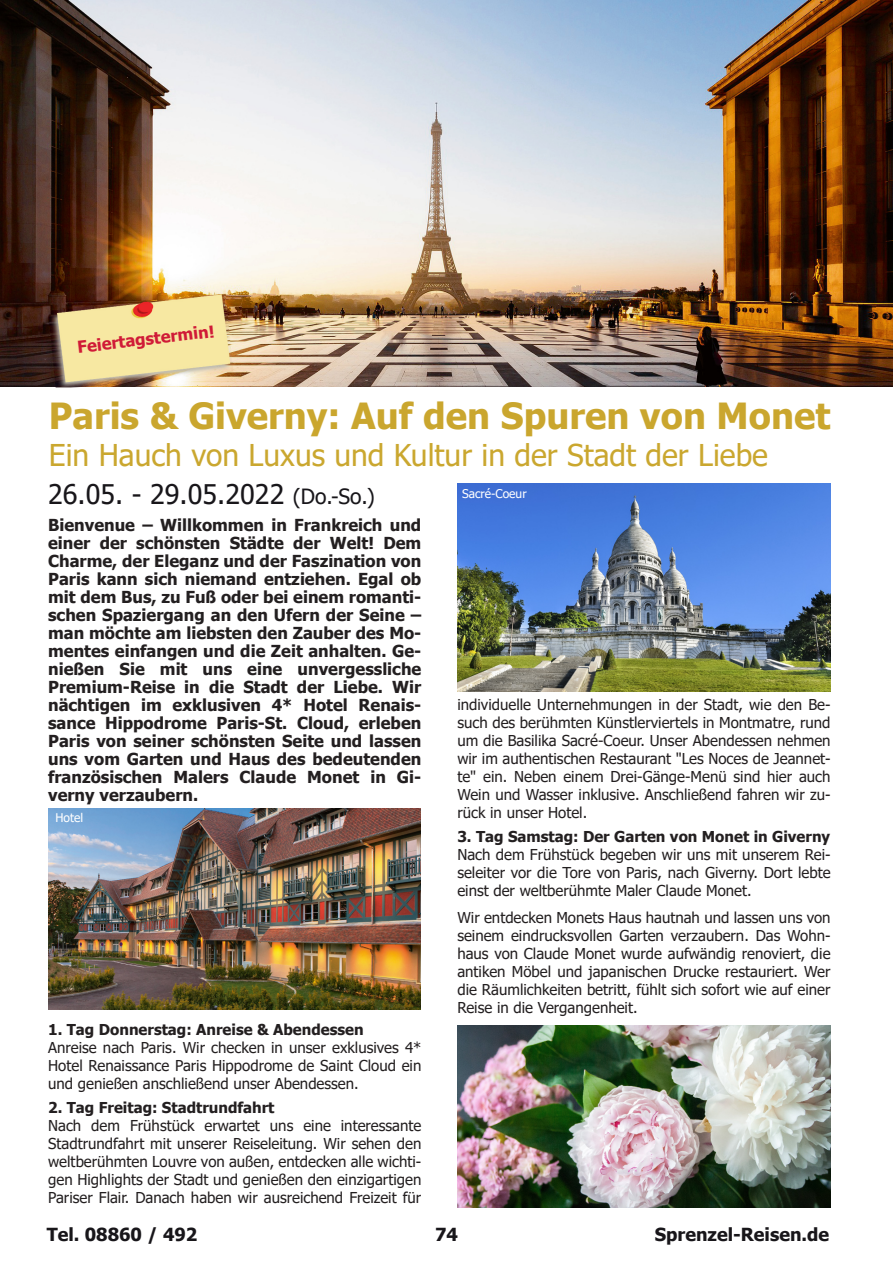
<style>
.page{position:relative;width:893px;height:1263px;background:#fff}
.page>*{position:absolute;margin:0;border:0;box-sizing:border-box;transform-origin:0 0}
.t1{font:700 36px "Tahoma";color:#caa62e}
.t2{font:30px "Tahoma";color:#caa72f}
.t3{font:27px "Tahoma";color:#18161a}
.t4{font:700 18px "Tahoma";color:#18161a}
.t5{font:700 16.5px/18px "Tahoma";color:#231f20;text-align:justify}
.t6{font:700 16.5px "Tahoma";color:#d01b37}
.t7{font:15px/18px "Tahoma";color:#231f20;text-align:justify}
.t8{font:700 15px "Tahoma";color:#231f20}
.t9{font:12px "Tahoma";color:#fff}
.s1{font-size:21px}
</style>
<div class="page">
<img style="left:0;top:0;width:893px;height:387px">
<img style="left:49px;top:808px;width:371px;height:201px">
<img style="left:457px;top:483px;width:374px;height:209px">
<img style="left:457px;top:1026px;width:374px;height:182px">
<img style="left:48px;top:294px;width:185px;height:94px">
<p class="t6" style="left:77px;top:341px;width:139px;rotate:-7deg">Feiertagstermin!</p>
<h1 class="t1" style="left:49px;top:401px;width:783px">Paris &amp; Giverny: Auf den Spuren von Monet</h1>
<h2 class="t2" style="left:49px;top:443px;width:721px">Ein Hauch von Luxus und Kultur in der Stadt der Liebe</h2>
<h3 class="t3" style="left:48px;top:483px;width:328px">26.05. - 29.05.2022 <span class="s1">(Do.-So.)</span></h3>
<p class="t5" style="left:48px;top:517px;width:375px">Bienvenue – Willkommen in Frankreich und einer der schönsten Städte der Welt! Dem Charme, der Eleganz und der Faszination von Paris kann sich niemand entziehen. Egal ob mit dem Bus, zu Fuß oder bei einem romanti‐ schen Spaziergang an den Ufern der Seine – man möchte am liebsten den Zauber des Mo‐ mentes einfangen und die Zeit anhalten. Ge‐ nießen Sie mit uns eine unvergessliche Premium-Reise in die Stadt der Liebe. Wir nächtigen im exklusiven 4* Hotel Renais‐ sance Hippodrome Paris-St. Cloud, erleben Paris von seiner schönsten Seite und lassen uns vom Garten und Haus des bedeutenden französischen Malers Claude Monet in Gi‐ verny verzaubern.</p>
<p class="t9" style="left:56px;top:812px;width:29px">Hotel</p>
<p class="t8" style="left:48px;top:1023px;width:317px">1. Tag Donnerstag: Anreise &amp; Abendessen</p>
<p class="t7" style="left:48px;top:1039px;width:375px">Anreise nach Paris. Wir checken in unser exklusives 4* Hotel Renaissance Paris Hippodrome de Saint Cloud ein und genießen anschließend unser Abendessen.</p>
<p class="t8" style="left:48px;top:1101px;width:228px">2. Tag Freitag: Stadtrundfahrt</p>
<p class="t7" style="left:48px;top:1117px;width:375px">Nach dem Frühstück erwartet uns eine interessante Stadtrundfahrt mit unserer Reiseleitung. Wir sehen den weltberühmten Louvre von außen, entdecken alle wichti‐ gen Highlights der Stadt und genießen den einzigartigen Pariser Flair. Danach haben wir ausreichend Freizeit für</p>
<p class="t9" style="left:462px;top:489px;width:66px">Sacré-Coeur</p>
<p class="t7" style="left:457px;top:697px;width:375px">individuelle Unternehmungen in der Stadt, wie den Be‐ such des berühmten Künstlerviertels in Montmatre, rund um die Basilika Sacré-Coeur. Unser Abendessen nehmen wir im authentischen Restaurant "Les Noces de Jeannet‐ te" ein. Neben einem Drei-Gänge-Menü sind hier auch Wein und Wasser inklusive. Anschließend fahren wir zu‐ rück in unser Hotel.</p>
<p class="t8" style="left:457px;top:831px;width:374px">3. Tag Samstag: Der Garten von Monet in Giverny</p>
<p class="t7" style="left:457px;top:847px;width:375px">Nach dem Frühstück begeben wir uns mit unserem Rei‐ seleiter vor die Tore von Paris, nach Giverny. Dort lebte einst der weltberühmte Maler Claude Monet.</p>
<p class="t7" style="left:457px;top:910px;width:375px">Wir entdecken Monets Haus hautnah und lassen uns von seinem eindrucksvollen Garten verzaubern. Das Wohn‐ haus von Claude Monet wurde aufwändig renoviert, die antiken Möbel und japanischen Drucke restauriert. Wer die Räumlichkeiten betritt, fühlt sich sofort wie auf einer Reise in die Vergangenheit.</p>
<p class="t4" style="left:47px;top:1227px;width:152px">Tel. 08860 / 492</p>
<p class="t4" style="left:435px;top:1227px;width:24px">74</p>
<p class="t4" style="left:655px;top:1227px;width:176px">Sprenzel-Reisen.de</p>
</div>
